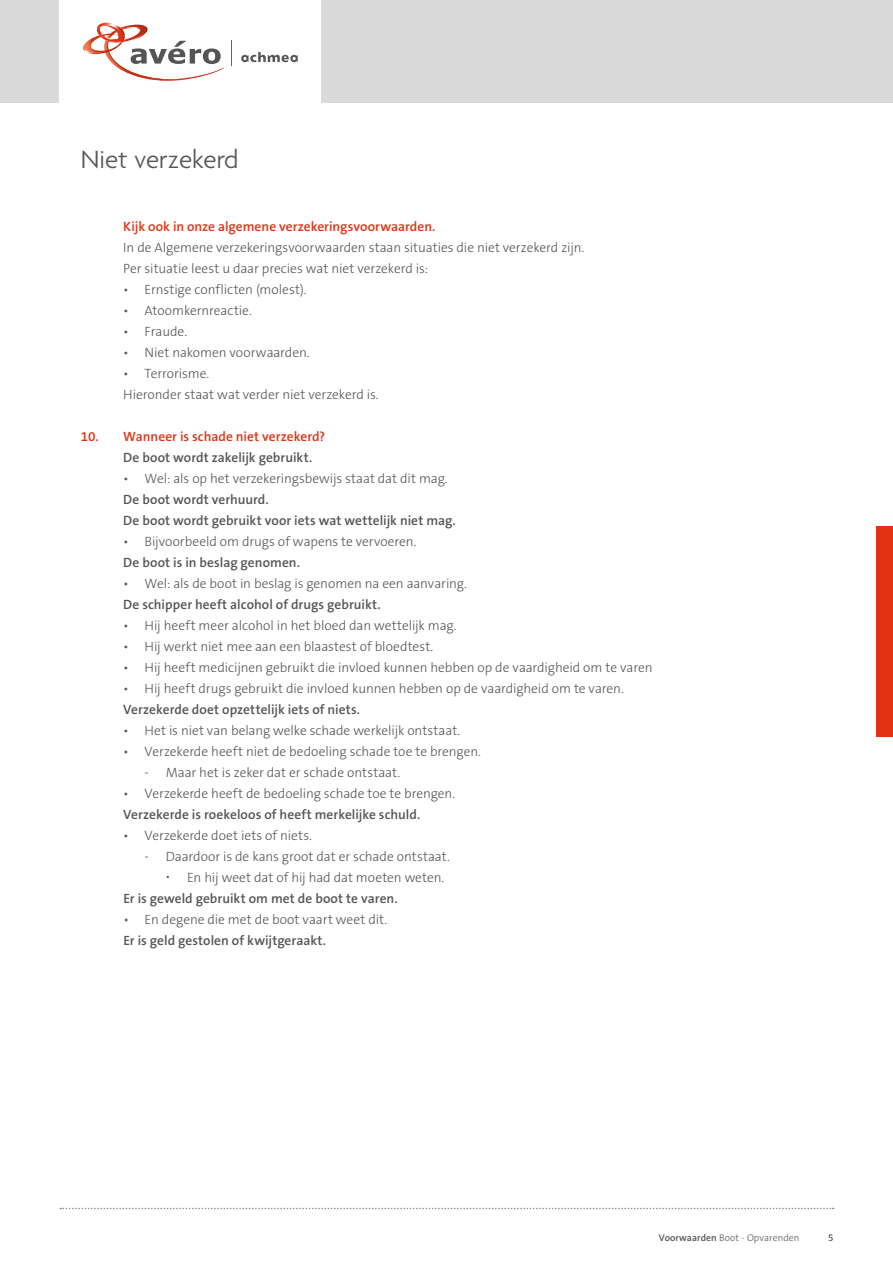
<style>
.page{position:relative;width:893px;height:1263px;background:#fff}
.page>*{position:absolute;margin:0;border:0;box-sizing:border-box;transform-origin:0 0}
.t1{font:300 27px "Agenda";color:#555}
.t2{font:300 13.5px/21px "The Sans B3";letter-spacing:-.005em;color:#555}
.t3{font:600 13.5px/21px "The Sans B6";letter-spacing:.005em;color:#555}
.t4{font:600 13.5px "The Sans B6";color:#e13214}
.t5{font:300 9.75px "The Sans B3";letter-spacing:.005em;color:#555}
.s1{font-family:"The Sans B6";font-weight:600}
</style>
<div class="page">
<div style="left:0;top:0;width:893px;height:103px;background:#dadada"></div>
<div style="left:60px;top:0;width:261px;height:103px;background:#fff"></div>
<svg style="left:241px;top:52px;width:57px;height:10px"></svg>
<svg style="left:83px;top:22px;width:141px;height:59px"></svg>
<svg style="left:231px;top:41px;width:1px;height:25px"></svg>
<svg style="left:60px;top:1208px;width:774px;height:1px"></svg>
<div style="left:876px;top:526px;width:17px;height:211px;background:#e13214"></div>
<h1 class="t1" style="left:81px;top:145px;width:159px">Niet verzekerd</h1>
<p class="t4" style="left:123px;top:219px;width:314px">Kijk ook in onze algemene verzekeringsvoorwaarden.</p>
<p class="t2" style="left:123px;top:238px;width:463px">In de Algemene verzekeringsvoorwaarden staan situaties die niet verzekerd zijn.<br>Per situatie leest u daar precies wat niet verzekerd is:</p>
<p class="t2" style="left:123px;top:280px;width:185px">• Ernstige conflicten (molest).</p>
<p class="t2" style="left:123px;top:301px;width:130px">• Atoomkernreactie.</p>
<p class="t2" style="left:123px;top:322px;width:65px">• Fraude.</p>
<p class="t2" style="left:123px;top:343px;width:188px">• Niet nakomen voorwaarden.</p>
<p class="t2" style="left:123px;top:364px;width:257px">• Terrorisme.<br>Hieronder staat wat verder niet verzekerd is.</p>
<p class="t4" style="left:81px;top:429px;width:246px">10. Wanneer is schade niet verzekerd?</p>
<p class="t3" style="left:123px;top:448px;width:190px">De boot wordt zakelijk gebruikt.</p>
<p class="t2" style="left:123px;top:469px;width:326px">• Wel: als op het verzekeringsbewijs staat dat dit mag.</p>
<p class="t3" style="left:123px;top:490px;width:334px">De boot wordt verhuurd.<br>De boot wordt gebruikt voor iets wat wettelijk niet mag.</p>
<p class="t2" style="left:123px;top:532px;width:295px">• Bijvoorbeeld om drugs of wapens te vervoeren.</p>
<p class="t3" style="left:123px;top:553px;width:178px">De boot is in beslag genomen.</p>
<p class="t2" style="left:123px;top:574px;width:345px">• Wel: als de boot in beslag is genomen na een aanvaring.</p>
<p class="t3" style="left:123px;top:595px;width:259px">De schipper heeft alcohol of drugs gebruikt.</p>
<p class="t2" style="left:123px;top:616px;width:335px">• Hij heeft meer alcohol in het bloed dan wettelijk mag.</p>
<p class="t2" style="left:123px;top:637px;width:312px">• Hij werkt niet mee aan een blaastest of bloedtest.</p>
<p class="t2" style="left:123px;top:658px;width:531px">• Hij heeft medicijnen gebruikt die invloed kunnen hebben op de vaardigheid om te varen</p>
<p class="t2" style="left:123px;top:679px;width:502px">• Hij heeft drugs gebruikt die invloed kunnen hebben op de vaardigheid om te varen.</p>
<p class="t3" style="left:123px;top:700px;width:238px">Verzekerde doet opzettelijk iets of niets.</p>
<p class="t2" style="left:123px;top:721px;width:339px">• Het is niet van belang welke schade werkelijk ontstaat.</p>
<p class="t2" style="left:123px;top:742px;width:359px">• Verzekerde heeft niet de bedoeling schade toe te brengen.</p>
<p class="t2" style="left:145px;top:763px;width:257px">- Maar het is zeker dat er schade ontstaat.</p>
<p class="t2" style="left:123px;top:784px;width:333px">• Verzekerde heeft de bedoeling schade toe te brengen.</p>
<p class="t3" style="left:123px;top:805px;width:299px">Verzekerde is roekeloos of heeft merkelijke schuld.</p>
<p class="t2" style="left:123px;top:826px;width:190px">• Verzekerde doet iets of niets.</p>
<p class="t2" style="left:187px;top:847px;width:264px;text-indent:-43px">- Daardoor is de kans groot dat er schade ontstaat.<br>En hij weet dat of hij had dat moeten weten.</p>
<p class="t3" style="left:123px;top:889px;width:276px">Er is geweld gebruikt om met de boot te varen.</p>
<p class="t2" style="left:123px;top:910px;width:265px">• En degene die met de boot vaart weet dit.</p>
<p class="t3" style="left:123px;top:931px;width:204px">Er is geld gestolen of kwijtgeraakt.</p>
<p class="t5" style="left:659px;top:1233px;width:142px"><span class="s1">Voorwaarden</span> Boot - Opvarenden</p>
<p class="t5" style="left:828px;top:1233px;width:7px">5</p>
</div>
